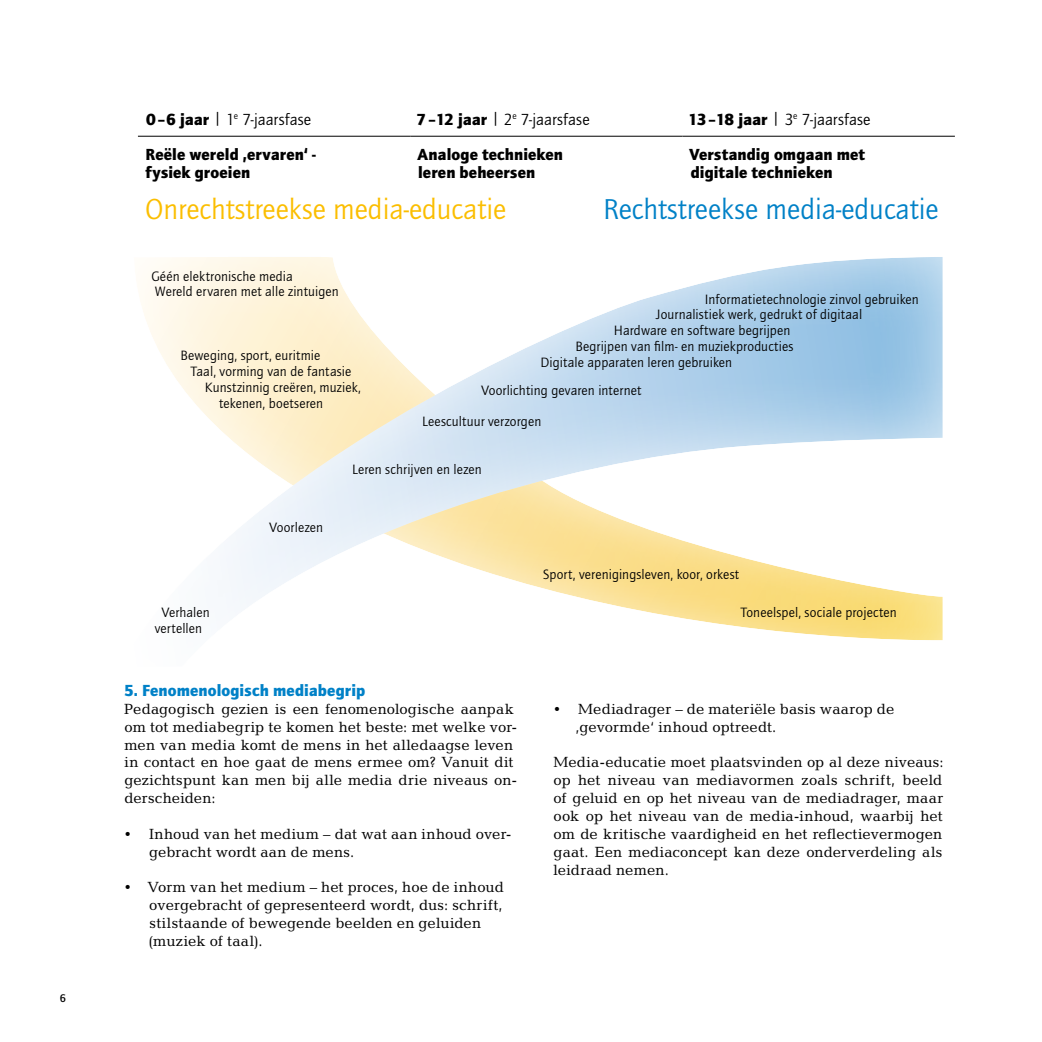
<style>
.page{position:relative;width:1042px;height:1042px;background:#fff}
.page>*{position:absolute;margin:0;border:0;box-sizing:border-box;transform-origin:0 0}
.t1{font:29.75px "Quay Itc T";color:#fbbe00}
.t2{font:29.75px "Quay Itc T";color:#0081c7}
.t3{font:900 16.62px/17.8px "Quay Itc T";letter-spacing:.01em;color:#000}
.t4{font:16.62px "Quay Itc T";letter-spacing:.005em;color:#000}
.t5{font:900 16.62px "Quay Itc T";letter-spacing:.005em;color:#0081c7}
.t6{font:14.88px/17.8px "Candida Std";letter-spacing:.01em;color:#000}
.t7{font:14px/15.8px "Quay Itc T";letter-spacing:.01em;color:#000}
.t8{font:700 11.38px "Quay Itc T";color:#000}
.s1{font-weight:900}
.s2{font-family:"Quay Itc T"}
</style>
<div class="page">
<hr style="left:138px;top:136px;width:272px;height:1px;background:#000">
<hr style="left:410px;top:136px;width:272px;height:1px;background:#000">
<hr style="left:682px;top:136px;width:273px;height:1px;background:#000">
<div style="left:108px;top:252px;width:836px;height:415px;background:#fff;opacity:.75"></div>
<p class="t8" style="left:60px;top:992px;width:8px">6</p>
<p class="t4" style="left:146px;top:110px;width:167px"><span class="s1">0–6 jaar</span> | 1<sup>e</sup> 7-jaarsfase</p>
<p class="t4" style="left:417px;top:110px;width:175px"><span class="s1">7–12 jaar</span> | 2<sup>e</sup> 7-jaarsfase</p>
<p class="t4" style="left:688px;top:110px;width:184px"><span class="s1">13–18 jaar</span> | 3<sup>e</sup> 7-jaarsfase</p>
<p class="t3" style="left:146px;top:145px;width:172px">Reële wereld ‚ervaren‘ - fysiek groeien</p>
<p class="t3" style="left:418px;top:145px;width:147px">Analoge technieken leren beheersen</p>
<p class="t3" style="left:689px;top:145px;width:177px">Verstandig omgaan met digitale technieken</p>
<h1 class="t1" style="left:145px;top:192px;width:363px">Onrechtstreekse media-educatie</h1>
<h1 class="t2" style="left:603px;top:192px;width:337px">Rechtstreekse media-educatie</h1>
<p class="t7" style="left:151px;top:268px;width:189px">Géén elektronische media<br>Wereld ervaren met alle zintuigen</p>
<p class="t7" style="left:705px;top:291px;width:215px">Informatietechnologie zinvol gebruiken</p>
<p class="t7" style="left:656px;top:307px;width:208px">Journalistiek werk, gedrukt of digitaal</p>
<p class="t7" style="left:614px;top:322px;width:178px">Hardware en software begrijpen</p>
<p class="t7" style="left:575px;top:338px;width:220px">Begrijpen van film- en muziekproducties</p>
<p class="t7" style="left:540px;top:354px;width:193px">Digitale apparaten leren gebruiken</p>
<p class="t7" style="left:481px;top:382px;width:161px">Voorlichting gevaren internet</p>
<p class="t7" style="left:422px;top:414px;width:121px">Leescultuur verzorgen</p>
<p class="t7" style="left:352px;top:461px;width:131px">Leren schrijven en lezen</p>
<p class="t7" style="left:180px;top:348px;width:141px">Beweging, sport, euritmie</p>
<p class="t7" style="left:191px;top:363px;width:162px">Taal, vorming van de fantasie</p>
<p class="t7" style="left:205px;top:379px;width:157px">Kunstzinnig creëren, muziek,</p>
<p class="t7" style="left:219px;top:395px;width:106px">tekenen, boetseren</p>
<p class="t7" style="left:270px;top:520px;width:55px">Voorlezen</p>
<p class="t7" style="left:543px;top:566px;width:197px">Sport, verenigingsleven, koor, orkest</p>
<p class="t7" style="left:155px;top:604px;width:57px;text-align:center">Verhalen vertellen</p>
<p class="t7" style="left:741px;top:604px;width:158px">Toneelspel, sociale projecten</p>
<p class="t5" style="left:124px;top:681px;width:242px">5. Fenomenologisch mediabegrip</p>
<p class="t6" style="left:124px;top:700px;width:395px">Pedagogisch gezien is een fenomenologische aanpak om tot mediabegrip te komen het beste: met welke vor&shy;men van media komt de mens in het alledaagse leven in contact en hoe gaat de mens ermee om? Vanuit dit gezichtspunt kan men bij alle media drie niveaus on&shy;derscheiden:</p>
<p class="t6" style="left:149px;top:825px;width:364px;text-indent:-26px"><span class="s2">•</span> Inhoud van het medium – dat wat aan inhoud over&shy;gebracht wordt aan de mens.</p>
<p class="t6" style="left:149px;top:878px;width:357px;text-indent:-26px"><span class="s2">•</span> Vorm van het medium – het proces, hoe de inhoud overgebracht of gepresenteerd wordt, dus: schrift, stilstaande of bewegende beelden en geluiden (muziek of taal).</p>
<p class="t6" style="left:575px;top:700px;width:320px;text-indent:-23px"><span class="s2">•</span> Mediadrager – de materiële basis waarop de ‚gevormde‘ inhoud optreedt.</p>
<p class="t6" style="left:553px;top:753px;width:392px;text-align:justify">Media-educatie moet plaatsvinden op al deze niveaus: op het niveau van mediavormen zoals schrift, beeld of geluid en op het niveau van de mediadrager, maar ook op het niveau van de media-inhoud, waarbij het om de kritische vaardigheid en het reflectievermogen gaat. Een mediaconcept kan deze onderverdeling als leidraad nemen.</p>
</div>
